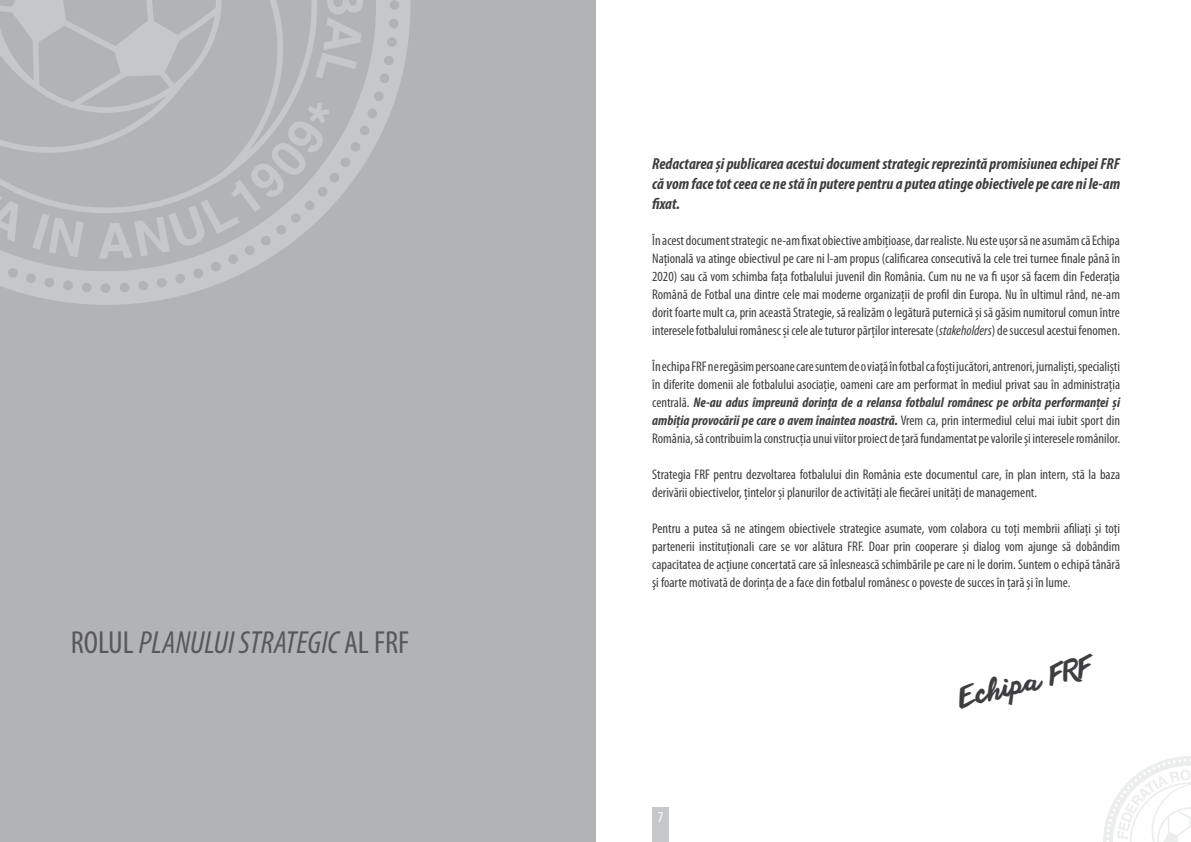
<style>
.page{position:relative;width:1191px;height:842px;background:#fff}
.page>*{position:absolute;margin:0;border:0;box-sizing:border-box;transform-origin:0 0}
.t1{font:italic condensed 32px "Myriad Pro";color:#58585a}
.t2{font:27px "anothershabby";color:#3e3d40}
.t3{font:italic 700 condensed 16px/20px "Myriad Pro";color:#3e3d40;text-align:justify}
.t4{font:condensed 15px "Myriad Pro";color:#fff}
.t5{font:condensed 14px/18px "Myriad Pro";color:#3e3d40;text-align:justify}
.s1{font-style:normal}
.s2{font-style:italic}
.s3{font-weight:700;font-style:italic}
</style>
<div class="page">
<svg style="left:1103px;top:756px;width:88px;height:86px"></svg>
<div style="left:652px;top:808px;width:16px;height:34px;background:#c6c7c8"></div>
<div style="left:0;top:0;width:595px;height:842px;background:#b1b3b4"></div>
<svg style="left:0;top:0;width:410px;height:305px"></svg>
<svg style="left:32px;top:214px;width:52px;height:43px"></svg>
<svg style="left:316px;top:0;width:47px;height:78px"></svg>
<svg style="left:0;top:196px;width:18px;height:46px"></svg>
<svg style="left:99px;top:103px;width:230px;height:156px"></svg>
<h1 class="t1" style="left:71px;top:624px;width:340px"><span class="s1">ROLUL</span> PLANULUI STRATEGIC <span class="s1">AL FRF</span></h1>
<p class="t3" style="left:652px;top:154px;width:469px">Redactarea și publicarea acestui document strategic reprezintă promisiunea echipei FRF că vom face tot ceea ce ne stă în putere pentru a putea atinge obiectivele pe care ni le-am fixat.</p>
<p class="t5" style="left:652px;top:232px;width:469px">În acest document strategic ne-am fixat obiective ambițioase, dar realiste. Nu este ușor să ne asumăm că Echipa Națională va atinge obiectivul pe care ni l-am propus (calificarea consecutivă la cele trei turnee finale până în 2020) sau că vom schimba fața fotbalului juvenil din România. Cum nu ne va fi ușor să facem din Federația Română de Fotbal una dintre cele mai moderne organizații de profil din Europa. Nu în ultimul rând, ne-am dorit foarte mult ca, prin această Strategie, să realizăm o legătură puternică și să găsim numitorul comun între interesele fotbalului românesc și cele ale tuturor părților interesate (<span class="s2">stakeholders</span>) de succesul acestui fenomen.</p>
<p class="t5" style="left:652px;top:358px;width:469px">În echipa FRF ne regăsim persoane care suntem de o viață în fotbal ca foști jucători, antrenori, jurnaliști, specialiști în diferite domenii ale fotbalului asociație, oameni care am performat în mediul privat sau în administrația centrală. <span class="s3">Ne-au adus împreună dorința de a relansa fotbalul românesc pe orbita performanței și ambiția provocării pe care o avem înaintea noastră.</span> Vrem ca, prin intermediul celui mai iubit sport din România, să contribuim la construcția unui viitor proiect de țară fundamentat pe valorile și interesele românilor.</p>
<p class="t5" style="left:652px;top:466px;width:469px">Strategia FRF pentru dezvoltarea fotbalului din România este documentul care, în plan intern, stă la baza derivării obiectivelor, țintelor și planurilor de activități ale fiecărei unități de management.</p>
<p class="t5" style="left:652px;top:520px;width:469px">Pentru a putea să ne atingem obiectivele strategice asumate, vom colabora cu toți membrii afiliați și toți partenerii instituționali care se vor alătura FRF. Doar prin cooperare și dialog vom ajunge să dobândim capacitatea de acțiune concertată care să înlesnească schimbările pe care ni le dorim. Suntem o echipă tânără şi foarte motivată de dorința de a face din fotbalul românesc o poveste de succes în țară și în lume.</p>
<p class="t4" style="left:658px;top:808px;width:7px">7</p>
<h2 class="t2" style="left:955px;top:683px;width:138px;rotate:-14deg">Echipa FRF</h2>
</div>
